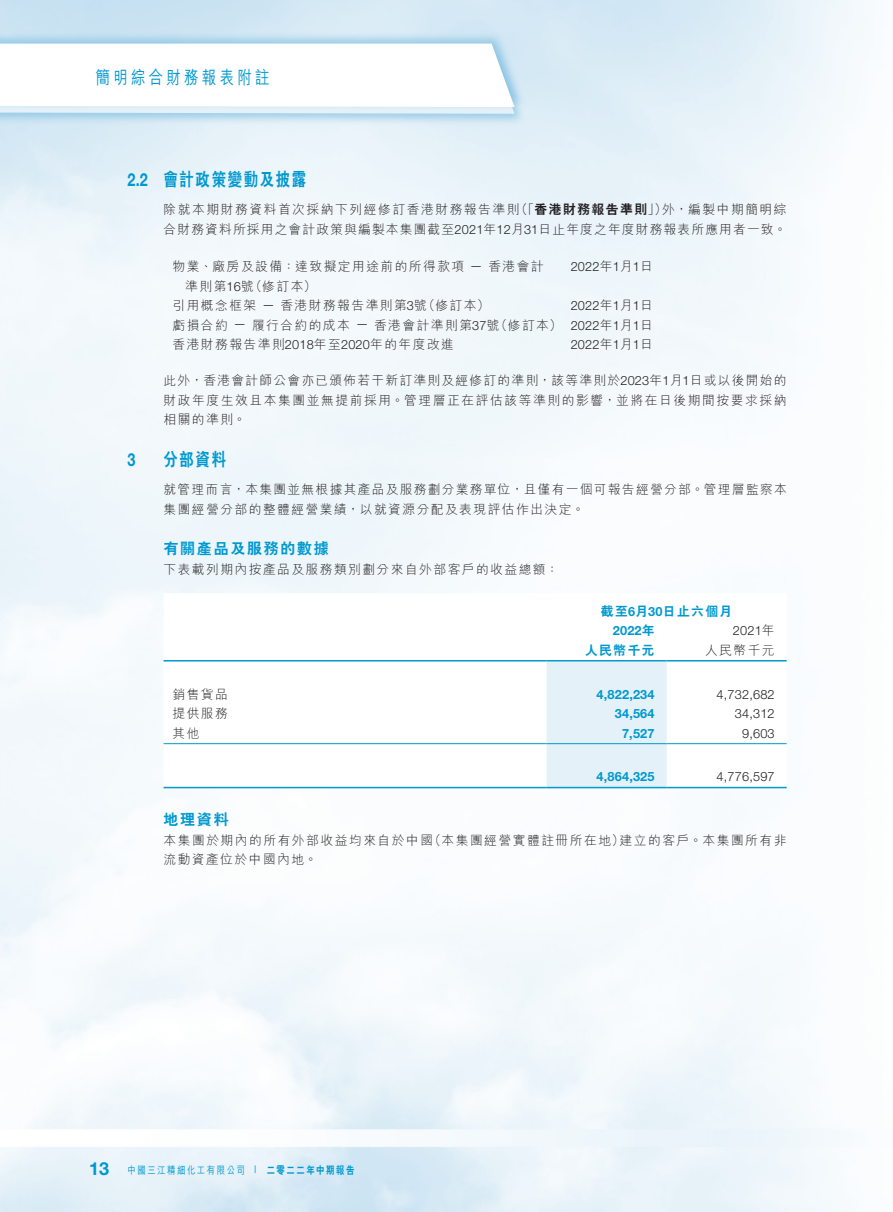
<style>
.page{position:relative;width:893px;height:1212px;background:#fff}
.page>*{position:absolute;margin:0;border:0;box-sizing:border-box;transform-origin:0 0}
._03_H1{font:800 18px "C Hei 2 HK";letter-spacing:.115em;color:#0099cf;scale:.8 1}
.t1{font:500 18px "M Hei HK";letter-spacing:.23em;color:#0099cf;scale:.8 1}
._03_H1-2{font:700 18px "Helvetica Neue LT Std";color:#0099cf;scale:.8 1}
._03_H1-3{font:700 18px "Helvetica Neue LT Std";color:#0099cf}
._04___H2{font:800 15px "C Hei 2 HK";letter-spacing:.115em;color:#0099cf}
._01_Body_Text{font:300 12.75px/19.5px "M Hei HK";letter-spacing:.115em;color:#231f20}
._15_Table_Stub{font:300 12.75px/19.5px "M Hei HK";letter-spacing:.115em;color:#231f20}
._01_Body_Text-2{font:300 12.75px/19.5px "M Hei HK";letter-spacing:.09em;color:#231f20}
._15_Table_Stub-2{font:300 12.75px "Helvetica Neue LT Std";letter-spacing:.015em;color:#231f20}
._01_Body_Text-3{font:300 12.75px "Helvetica Neue LT Std";letter-spacing:.015em;color:#231f20}
._01_Body_Text-4{font:700 12.75px "Helvetica Neue LT Std";letter-spacing:.015em;color:#0099cf}
._01_Body_Text-5{font:800 12.75px "C Hei 2 HK";letter-spacing:.115em;color:#0099cf}
._01_Body_Text-6{font:800 12.75px "C Hei 2 HK";letter-spacing:.12em;color:#231f20}
.t2{font:500 10.5px "M Hei HK";letter-spacing:.18em;color:#0099cf;scale:.8 1}
.t3{font:800 10.5px "C Hei 2 HK";letter-spacing:.18em;color:#0099cf;scale:.8 1}
.t4{font:condensed 10.5px "Helvetica Neue LT Std";color:#0099cf}
.s1{font-family:"Helvetica Neue LT Std"}
.s2{font-family:"M Hei HK";font-weight:300}
.s3{font-family:"M Hei HK"}
.s4{font-family:"Helvetica Neue LT Std";font-weight:700}
.s5{font-family:"C Hei 2 HK";font-weight:800}
</style>
<div class="page">
<div style="left:0;top:46px;width:526px;height:80px;background:#84c2e3;opacity:.75"></div>
<div style="left:0;top:31px;width:526px;height:80px;background:#84c2e3;opacity:.75"></div>
<svg style="left:0;top:44px;width:514px;height:70px"></svg>
<svg style="left:164px;top:593px;width:623px;height:194px"></svg>
<div style="left:547px;top:661px;width:120px;height:126px;background:#e5f1f8"></div>
<hr style="left:164px;top:660px;width:383px;height:1px;background:#0099cf">
<hr style="left:547px;top:660px;width:120px;height:1px;background:#0099cf">
<hr style="left:667px;top:660px;width:120px;height:1px;background:#0099cf">
<hr style="left:164px;top:743px;width:383px;height:1px;background:#0099cf">
<hr style="left:547px;top:743px;width:120px;height:1px;background:#0099cf">
<hr style="left:667px;top:743px;width:120px;height:1px;background:#0099cf">
<hr style="left:164px;top:787px;width:383px;height:1px;background:#0099cf">
<hr style="left:547px;top:787px;width:120px;height:1px;background:#0099cf">
<hr style="left:667px;top:787px;width:120px;height:1px;background:#0099cf">
<h1 class="t1" style="left:96px;top:65px;width:219px">簡明綜合財務報表附註</h1>
<p class="_03_H1-2" style="left:128px;top:169px;width:27px">2.2</p>
<p class="_03_H1-2" style="left:128px;top:448px;width:12px">3</p>
<p class="_03_H1" style="left:164px;top:167px;width:180px">會計政策變動及披露</p>
<p class="_01_Body_Text-2" style="left:164px;top:199px;width:625px">除就本期財務資料首次採納下列經修訂香港財務報告準則<br>合財務資料所採用之會計政策與編製本集團截至<span class="s1">2021</span>年<span class="s1">12</span>月<span class="s1">31</span>日止年度之年度財務報表所應用者一致。</p>
<p class="_15_Table_Stub" style="left:249px;top:256px;width:296px;text-indent:-77px">物業、廠房及設備：達致擬定用途前的所得款項 <span class="s1">—</span> 香港會計（修訂本(</p>
<p class="_01_Body_Text-6" style="left:515px;top:201px;width:153px"><span class="s2">（「</span>香港財務報告準則<span class="s2">」）</span></p>
<p class="_01_Body_Text" style="left:662px;top:199px;width:126px">外，編製中期簡明綜</p>
<p class="_15_Table_Stub-2" style="left:571px;top:259px;width:84px">2022<span class="s3">年月</span>1 <span class="s3">日</span>1</p>
<p class="_15_Table_Stub-2" style="left:571px;top:298px;width:84px">2022<span class="s3">年月</span>1 <span class="s3">日</span>1</p>
<p class="_15_Table_Stub" style="left:185px;top:276px;width:70px">準則第<span class="s1">16</span>號</p>
<p class="_15_Table_Stub" style="left:422px;top:295px;width:69px">（修訂本）</p>
<p class="_15_Table_Stub" style="left:173px;top:295px;width:256px">引用概念框架 <span class="s1">—</span> 香港財務報告準則第號<span class="s1">3</span></p>
<p class="_15_Table_Stub" style="left:495px;top:315px;width:69px">（修訂本）</p>
<p class="_15_Table_Stub" style="left:173px;top:315px;width:328px">虧損合約 <span class="s1">—</span> 履行合約的成本 <span class="s1">—</span> 香港會計準則第<span class="s1">37</span>號</p>
<p class="_15_Table_Stub-2" style="left:571px;top:317px;width:84px">2022<span class="s3">年月</span>1 <span class="s3">日</span>1</p>
<p class="_15_Table_Stub" style="left:173px;top:334px;width:283px">香港財務報告準則<span class="s1">2018</span>年至<span class="s1">2020</span>年的年度改進</p>
<p class="_01_Body_Text" style="left:164px;top:370px;width:625px;text-align:justify">此外，香港會計師公會亦已頒佈若干新訂準則及經修訂的準則，該等準則於<span class="s1">2023</span>年月<span class="s1">1 1</span>日或以後開始的財政年度生效且本集團並無提前採用。管理層正在評估該等準則的影響，並將在日後期間按要求採納相關的準則。</p>
<p class="_03_H1" style="left:164px;top:447px;width:80px">分部資料</p>
<p class="_15_Table_Stub-2" style="left:571px;top:337px;width:84px">2022<span class="s3">年月</span>1 <span class="s3">日</span>1</p>
<p class="_01_Body_Text" style="left:164px;top:479px;width:625px">就管理而言，本集團並無根據其產品及服務劃分業務單位，且僅有一個可報告經營分部。管理層監察本集團經營分部的整體經營業績，以就資源分配及表現評估作出決定。</p>
<p class="_04___H2" style="left:164px;top:538px;width:167px">有關產品及服務的數據</p>
<p class="_01_Body_Text" style="left:164px;top:559px;width:396px">下表載列期內按產品及服務類別劃分來自外部客戶的收益總額：</p>
<p class="_01_Body_Text-5" style="left:601px;top:602px;width:133px">截至月<span class="s4">6 30</span>日止六個月</p>
<p class="_01_Body_Text-3" style="left:733px;top:623px;width:43px">2021<span class="s3">年</span></p>
<p class="_01_Body_Text-4" style="left:613px;top:623px;width:43px">2022<span class="s5">年</span></p>
<p class="_01_Body_Text-5" style="left:585px;top:641px;width:71px">人民幣千元</p>
<p class="_01_Body_Text" style="left:705px;top:640px;width:71px">人民幣千元</p>
<p class="_15_Table_Stub" style="left:173px;top:684px;width:57px">銷售貨品</p>
<p class="_01_Body_Text-4" style="left:596px;top:686px;width:60px">4,822,234</p>
<p class="_01_Body_Text-3" style="left:716px;top:686px;width:60px">4,732,682</p>
<p class="_15_Table_Stub" style="left:173px;top:703px;width:57px">提供服務</p>
<p class="_01_Body_Text-4" style="left:615px;top:706px;width:41px">34,564</p>
<p class="_01_Body_Text-3" style="left:735px;top:706px;width:41px">34,312</p>
<p class="_15_Table_Stub" style="left:173px;top:723px;width:28px">其他</p>
<p class="_01_Body_Text-4" style="left:622px;top:725px;width:34px">7,527</p>
<p class="_01_Body_Text-3" style="left:742px;top:725px;width:34px">9,603</p>
<p class="_01_Body_Text-4" style="left:596px;top:769px;width:60px">4,864,325</p>
<p class="_01_Body_Text-3" style="left:716px;top:769px;width:60px">4,776,597</p>
<p class="_04___H2" style="left:164px;top:809px;width:67px">地理資料</p>
<p class="_01_Body_Text" style="left:429px;top:829px;width:197px">（本集團經營實體註冊所在地）</p>
<p class="_01_Body_Text" style="left:620px;top:829px;width:169px">建立的客戶。本集團所有非</p>
<p class="_01_Body_Text" style="left:164px;top:829px;width:271px">本集團於期內的所有外部收益均來自於中國流動資產位於中國內地。</p>
<h1 class="_03_H1-3" style="left:89px;top:1157px;width:22px">13</h1>
<p class="t2" style="left:128px;top:1162px;width:148px">中國三江精細化工有限公司</p>
<p class="t4" style="left:254px;top:1163px;width:4px">|</p>
<p class="t3" style="left:267px;top:1163px;width:111px">二零二二年中期報告</p>
</div>
